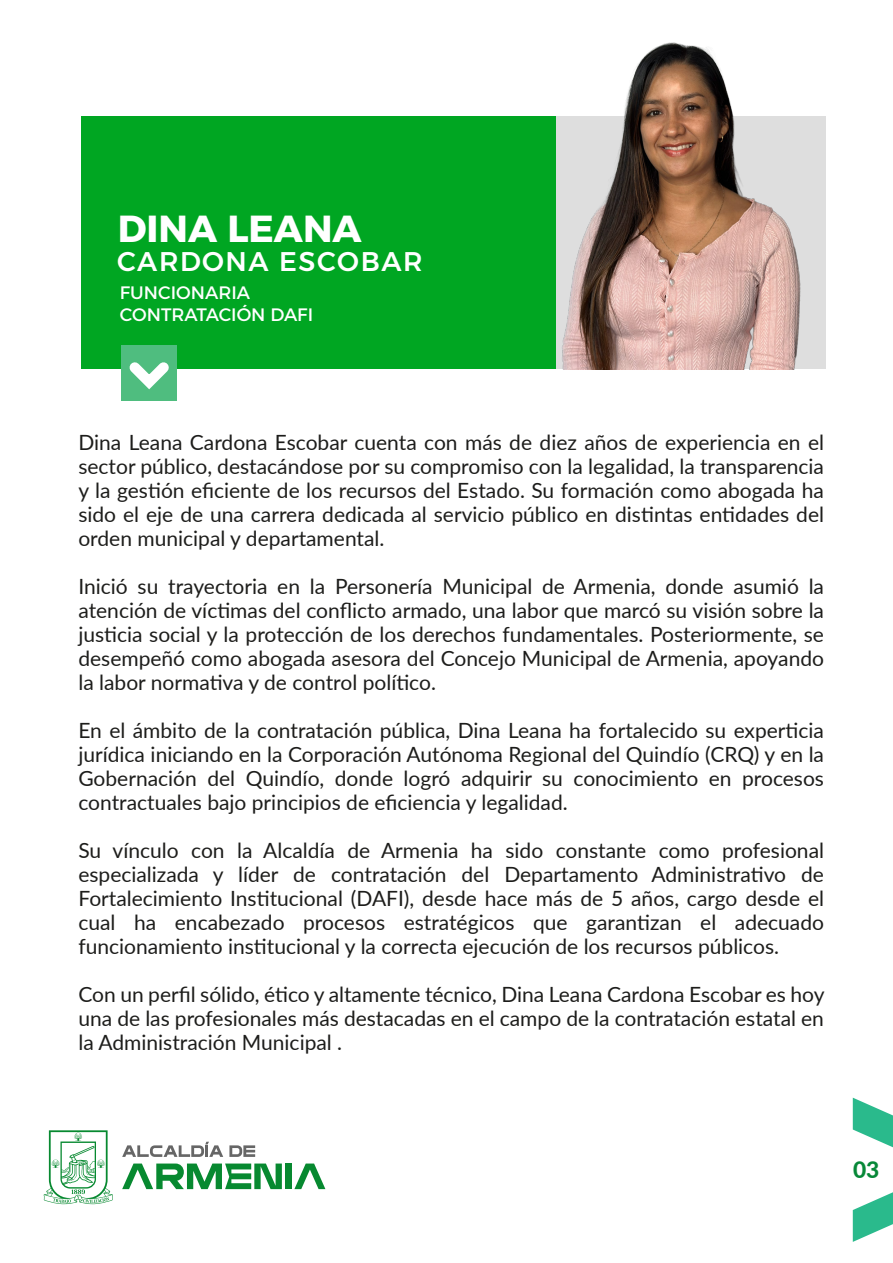
<style>
.page{position:relative;width:893px;height:1263px;background:#fff}
.page>*{position:absolute;margin:0;border:0;box-sizing:border-box;transform-origin:0 0}
.t1{font:700 37.65px "Alexandria";color:#fff}
.t2{font:500 27px "Alexandria";letter-spacing:.06em;color:#fff}
.t3{font:800 22.8px "Lato";color:#078838}
.t4{font:21px/24px "Lato";color:#1d1d1b;text-align:justify}
.t5{font:18px/21.6px "Alexandria";color:#fff}
</style>
<div class="page">
<svg style="left:122px;top:1163px;width:160px;height:26px"></svg>
<div style="left:285px;top:1163px;width:6px;height:26px;background:#078930"></div>
<svg style="left:294px;top:1163px;width:31px;height:26px"></svg>
<svg style="left:122px;top:1142px;width:101px;height:15px"></svg>
<svg style="left:229px;top:1145px;width:26px;height:12px"></svg>
<svg style="left:44px;top:1130px;width:69px;height:74px"></svg>
<svg style="left:853px;top:1098px;width:39px;height:144px"></svg>
<div style="left:81px;top:117px;width:476px;height:252px;background:#00a622"></div>
<div style="left:121px;top:345px;width:56px;height:56px;background:#4fbd7f"></div>
<svg style="left:129px;top:362px;width:40px;height:28px"></svg>
<img style="left:491px;top:42px;width:335px;height:327px">
<h1 class="t1" style="left:118px;top:207px;width:245px">DINA LEANA</h1>
<p class="t2" style="left:117px;top:246px;width:307px">CARDONA ESCOBAR</p>
<p class="t5" style="left:120px;top:282px;width:195px">FUNCIONARIA<br>CONTRATACIÓN DAFI</p>
<p class="t4" style="left:78px;top:429px;width:747px">Dina Leana Cardona Escobar cuenta con más de diez años de experiencia en el sector público, destacándose por su compromiso con la legalidad, la transparencia y la gestión eficiente de los recursos del Estado. Su formación como abogada ha sido el eje de una carrera dedicada al servicio público en distintas entidades del orden municipal y departamental.</p>
<p class="t4" style="left:78px;top:573px;width:747px">Inició su trayectoria en la Personería Municipal de Armenia, donde asumió la atención de víctimas del conflicto armado, una labor que marcó su visión sobre la justicia social y la protección de los derechos fundamentales. Posteriormente, se desempeñó como abogada asesora del Concejo Municipal de Armenia, apoyando la labor normativa y de control político.</p>
<p class="t4" style="left:78px;top:717px;width:747px">En el ámbito de la contratación pública, Dina Leana ha fortalecido su experticia jurídica iniciando en la Corporación Autónoma Regional del Quindío (CRQ) y en la Gobernación del Quindío, donde logró adquirir su conocimiento en procesos contractuales bajo principios de eficiencia y legalidad.</p>
<p class="t4" style="left:78px;top:837px;width:747px">Su vínculo con la Alcaldía de Armenia ha sido constante como profesional especializada y líder de contratación del Departamento Administrativo de Fortalecimiento Institucional (DAFI), desde hace más de 5 años, cargo desde el cual ha encabezado procesos estratégicos que garantizan el adecuado funcionamiento institucional y la correcta ejecución de los recursos públicos.</p>
<p class="t4" style="left:78px;top:981px;width:748px">Con un perfil sólido, ético y altamente técnico, Dina Leana Cardona Escobar es hoy una de las profesionales más destacadas en el campo de la contratación estatal en la Administración Municipal .</p>
<p class="t3" style="left:853px;top:1152px;width:28px">03</p>
</div>
